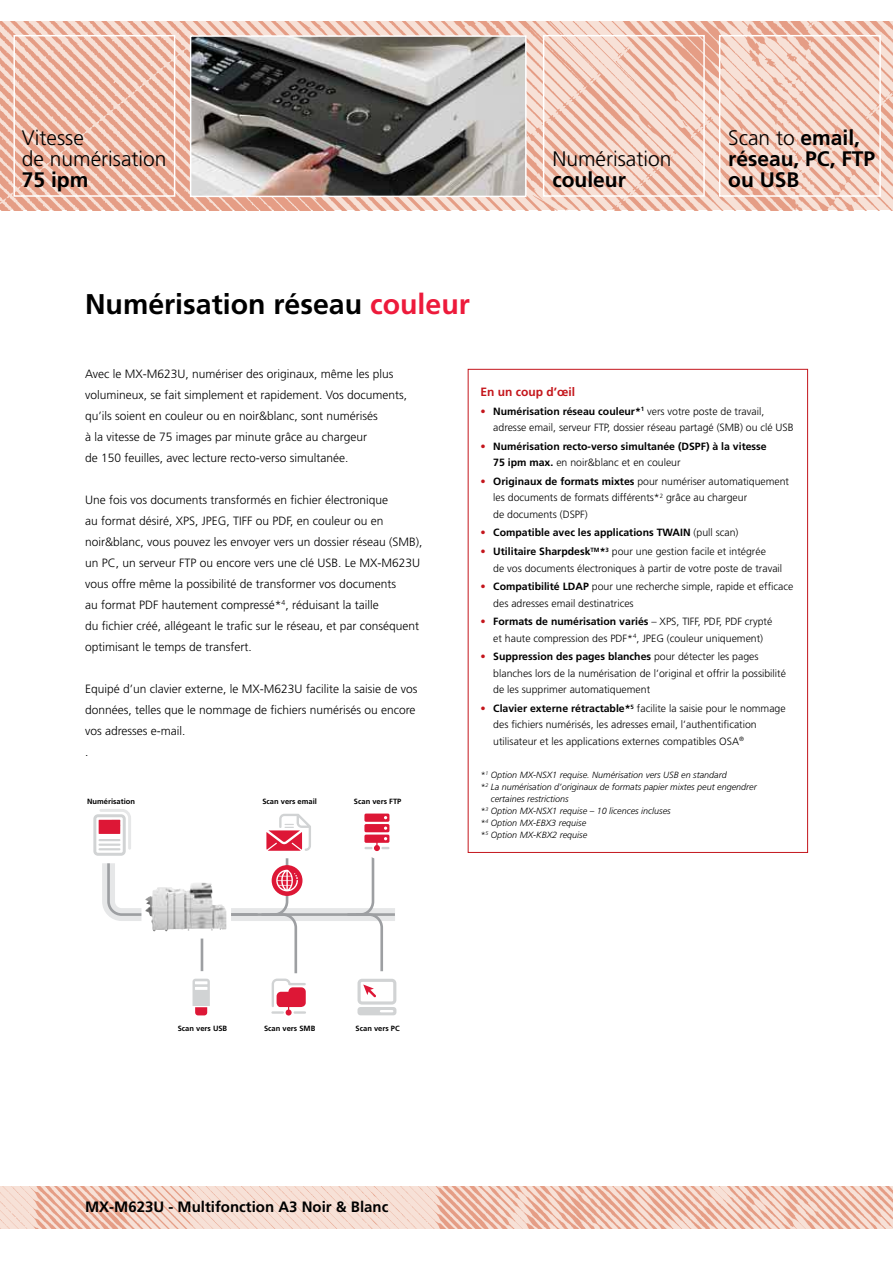
<style>
.page{position:relative;width:893px;height:1263px;background:#fff}
.page>*{position:absolute;margin:0;border:0;box-sizing:border-box;transform-origin:0 0}
.t1{font:700 28.5px "Frutiger";color:#000}
.t2{font:700 21px/21px "Frutiger";color:#000}
.t3{font:300 21px/21px "Frutiger";color:#000}
.t4{font:700 15px "Frutiger";color:#000}
.t5{font:300 12px/21px "Frutiger";color:#000}
.t6{font:700 12px "Frutiger";color:#c4161c}
.t7{font:300 10.5px/16.5px "Frutiger";color:#000}
.t8{font:700 10.5px/16.5px "Frutiger";color:#000}
.t9{font:italic 300 9px "Frutiger";color:#000}
.t10{font:700 7.5px "Frutiger";color:#000}
.s1{font-weight:300}
.s2{color:#ed1a3b}
.s3{font-weight:700}
</style>
<div class="page">
<img style="left:0;top:21px;width:892px;height:189px">
<img style="left:0;top:1186px;width:892px;height:43px">
<svg style="left:13px;top:34px;width:868px;height:164px;background:#f0c8b9"></svg>
<img style="left:193px;top:38px;width:330px;height:156px">
<div style="left:190px;top:35px;width:336px;height:162px;border:2px solid #fff"></div>
<svg style="left:93px;top:809px;width:304px;height:207px"></svg>
<img style="left:145px;top:883px;width:52px;height:48px">
<h2 class="t3" style="left:22px;top:129px;width:146px">Vitesse<br>de numérisation</h2>
<h2 class="t2" style="left:22px;top:171px;width:68px">75 ipm</h2>
<h2 class="t3" style="left:552px;top:150px;width:120px">Numérisation</h2>
<h2 class="t2" style="left:552px;top:171px;width:75px">couleur</h2>
<h2 class="t2" style="left:728px;top:129px;width:148px"><span class="s1">Scan to</span> email, réseau, PC, FTP ou USB</h2>
<h1 class="t1" style="left:85px;top:293px;width:386px">Numérisation réseau <span class="s2">couleur</span></h1>
<p class="t5" style="left:85px;top:364px;width:323px">Avec le MX-M623U, numériser des originaux, même les plus volumineux, se fait simplement et rapidement. Vos documents, qu’ils soient en couleur ou en noir&amp;blanc, sont numérisés<br>à la vitesse de 75 images par minute grâce au chargeur<br>de 150 feuilles, avec lecture recto-verso simultanée.</p>
<p class="t5" style="left:85px;top:490px;width:339px">Une fois vos documents transformés en fichier électronique<br>au format désiré, XPS, JPEG, TIFF ou PDF, en couleur ou en noir&amp;blanc, vous pouvez les envoyer vers un dossier réseau (SMB), un PC, un serveur FTP ou encore vers une clé USB. Le MX-M623U vous offre même la possibilité de transformer vos documents<br>au format PDF hautement compressé*<sup>4</sup>, réduisant la taille<br>du fichier créé, allégeant le trafic sur le réseau, et par conséquent optimisant le temps de transfert.</p>
<p class="t5" style="left:85px;top:679px;width:334px">Equipé d’un clavier externe, le MX-M623U facilite la saisie de vos données, telles que le nommage de fichiers numérisés ou encore vos adresses e-mail.<br>.</p>
<p class="t10" style="left:87px;top:798px;width:49px">Numérisation</p>
<p class="t10" style="left:262px;top:798px;width:56px">Scan vers email</p>
<p class="t10" style="left:354px;top:798px;width:49px">Scan vers FTP</p>
<p class="t6" style="left:480px;top:387px;width:96px">En un coup d’œil</p>
<p class="t7" style="left:493px;top:404px;width:302px"><span class="s3">Numérisation réseau couleur*</span><sup>1</sup> vers votre poste de travail, adresse email, serveur FTP, dossier réseau partagé (SMB) ou clé USB</p>
<p class="t8" style="left:493px;top:439px;width:275px">Numérisation recto-verso simultanée (DSPF) à la vitesse<br>75 ipm max. <span class="s1">en noir&amp;blanc et en couleur</span></p>
<p class="t7" style="left:493px;top:474px;width:297px"><span class="s3">Originaux de formats mixtes</span> pour numériser automatiquement les documents de formats différents*<sup>2</sup> grâce au chargeur<br>de documents (DSPF)</p>
<p class="t8" style="left:493px;top:524px;width:274px;line-height:18.6px">Compatible avec les applications TWAIN <span class="s1">(pull scan)<br></span>Utilitaire Sharpdesk<sup>TM</sup>*<sup>3</sup> <span class="s1">pour une gestion facile et intégrée</span></p>
<p class="t7" style="left:493px;top:559px;width:301px;line-height:18.6px">de vos documents électroniques à partir de votre poste de travail<br><span class="s3">Compatibilité LDAP</span> pour une recherche simple, rapide et efficace</p>
<p class="t7" style="left:493px;top:595px;width:280px;line-height:18.6px">des adresses email destinatrices<br><span class="s3">Formats de numérisation variés</span> – XPS, TIFF, PDF, PDF crypté</p>
<p class="t7" style="left:493px;top:630px;width:271px;line-height:18.6px">et haute compression des PDF*<sup>4</sup>, JPEG (couleur uniquement)<br><span class="s3">Suppression des pages blanches</span> pour détecter les pages</p>
<p class="t7" style="left:493px;top:666px;width:294px">blanches lors de la numérisation de l’original et offrir la possibilité de les supprimer automatiquement</p>
<p class="t7" style="left:493px;top:701px;width:294px"><span class="s3">Clavier externe rétractable*</span><sup>5</sup> facilite la saisie pour le nommage des fichiers numérisés, les adresses email, l’authentification utilisateur et les applications externes compatibles OSA<sup>®</sup></p>
<p class="t9" style="left:480px;top:771px;width:248px">*<sup>1</sup> Option MX-NSX1 requise. Numérisation vers USB en standard</p>
<p class="t9" style="left:480px;top:783px;width:278px">*<sup>2</sup> La numérisation d’originaux de formats papier mixtes peut engendrer</p>
<p class="t9" style="left:490px;top:795px;width:79px">certaines restrictions</p>
<p class="t9" style="left:480px;top:807px;width:192px">*<sup>3</sup> Option MX-NSX1 requise – 10 licences incluses</p>
<p class="t9" style="left:480px;top:819px;width:107px">*<sup>4</sup> Option MX-EBX3 requise</p>
<p class="t9" style="left:480px;top:831px;width:108px">*<sup>5</sup> Option MX-KBX2 requise</p>
<p class="t10" style="left:178px;top:1025px;width:51px">Scan vers USB</p>
<p class="t10" style="left:264px;top:1025px;width:53px">Scan vers SMB</p>
<p class="t10" style="left:355px;top:1025px;width:46px">Scan vers PC</p>
<h3 class="t4" style="left:85px;top:1201px;width:305px">MX-M623U - Multifonction A3 Noir &amp; Blanc</h3>
</div>
